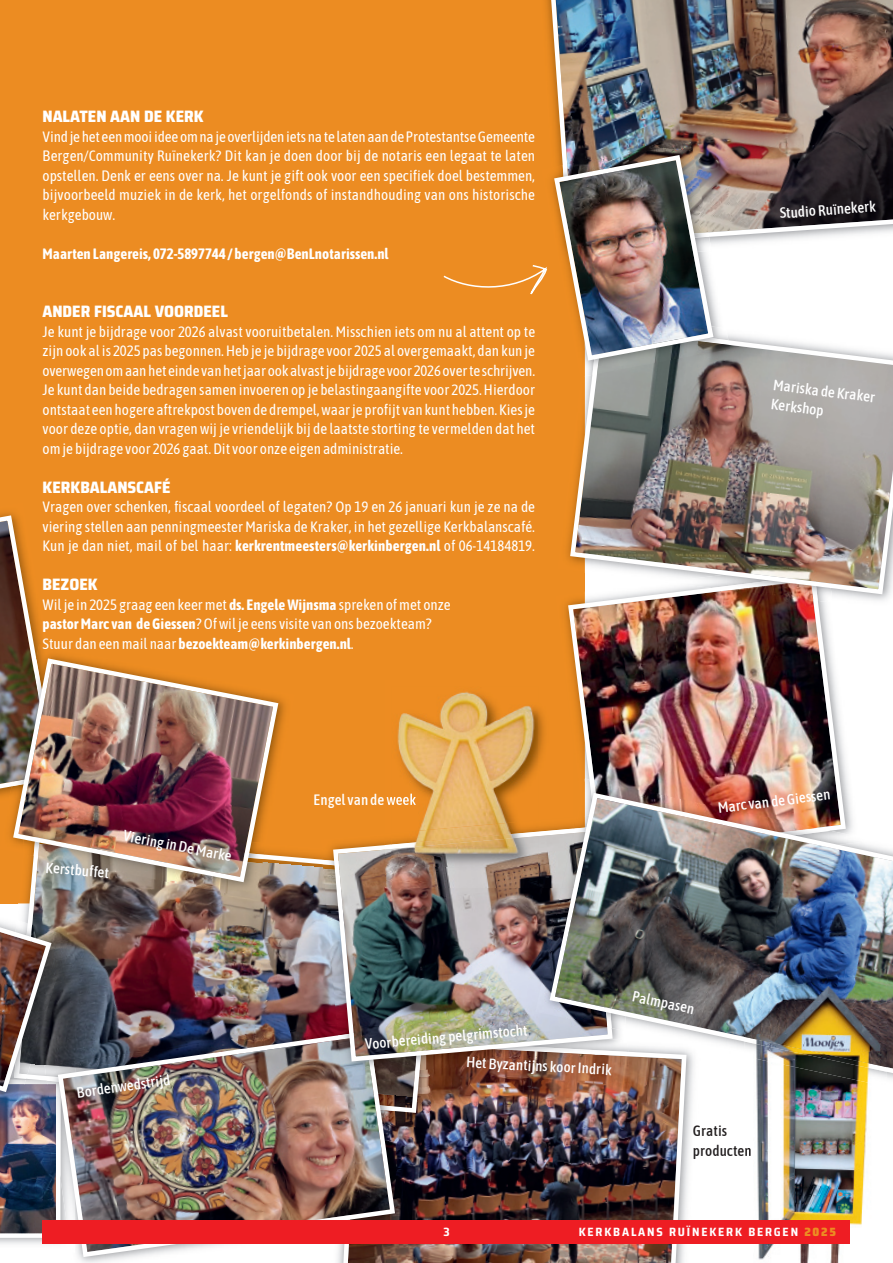
<style>
.page{position:relative;width:893px;height:1263px;background:#fff}
.page>*{position:absolute;margin:0;border:0;box-sizing:border-box;transform-origin:0 0}
.t1{font:800 semi-condensed 16.5px "Saira";color:#fff}
.t2{font:15px/19.5px "Asap Condensed";color:#fff;text-align:justify}
.t3{font:500 15px "Asap Condensed";color:#fff}
.t4{font:700 15px "Asap Condensed";color:#fff}
.t5{font:500 15px "Asap Condensed";color:#231f20}
.t6{font:700 semi-condensed 12px "Saira";letter-spacing:.15em;color:#fff}
.s1{font-weight:700}
.s2{font-weight:400}
.s3{font-weight:900;color:#ec8c22}
</style>
<div class="page">
<img style="left:0;top:1238px;width:43px;height:6px">
<img style="left:340px;top:1069px;width:349px;height:194px">
<div style="left:0;top:0;width:585px;height:903px;background:#ec8c22"></div>
<img style="left:398px;top:1115px;width:36px;height:13px">
<img style="left:60px;top:853px;width:380px;height:262px">
<img style="left:566px;top:597px;width:282px;height:193px">
<img style="left:398px;top:1122px;width:13px;height:98px">
<img style="left:70px;top:1024px;width:252px;height:4px">
<img style="left:60px;top:1028px;width:338px;height:231px">
<img style="left:437px;top:1064px;width:110px;height:5px">
<img style="left:321px;top:851px;width:10px;height:52px">
<img style="left:323px;top:869px;width:109px;height:204px">
<img style="left:337px;top:1064px;width:52px;height:10px">
<img style="left:371px;top:1064px;width:4px;height:10px">
<img style="left:338px;top:1064px;width:33px;height:13px">
<img style="left:331px;top:841px;width:216px;height:223px">
<img style="left:613px;top:1077px;width:280px;height:11px">
<img style="left:580px;top:778px;width:14px;height:12px">
<img style="left:590px;top:779px;width:8px;height:11px">
<img style="left:594px;top:780px;width:223px;height:10px">
<img style="left:535px;top:888px;width:12px;height:139px">
<img style="left:547px;top:790px;width:346px;height:287px">
<svg style="left:0;top:513px;width:42px;height:133px"></svg>
<img style="left:0;top:646px;width:295px;height:208px">
<img style="left:60px;top:885px;width:202px;height:14px">
<img style="left:9px;top:644px;width:65px;height:158px">
<img style="left:11px;top:656px;width:270px;height:229px">
<img style="left:60px;top:925px;width:10px;height:138px">
<img style="left:0;top:868px;width:60px;height:370px">
<img style="left:547px;top:0;width:346px;height:244px">
<img style="left:585px;top:597px;width:303px;height:13px">
<img style="left:664px;top:597px;width:169px;height:6px">
<img style="left:712px;top:597px;width:106px;height:4px">
<img style="left:730px;top:597px;width:83px;height:3px">
<img style="left:568px;top:334px;width:325px;height:263px">
<img style="left:567px;top:141px;width:141px;height:11px">
<img style="left:585px;top:311px;width:143px;height:65px">
<img style="left:581px;top:363px;width:4px;height:14px">
<img style="left:592px;top:324px;width:137px;height:51px">
<img style="left:597px;top:329px;width:133px;height:45px">
<img style="left:443px;top:152px;width:273px;height:211px">
<img style="left:385px;top:710px;width:189px;height:178px">
<img style="left:565px;top:680px;width:9px;height:67px">
<img style="left:538px;top:817px;width:35px;height:11px">
<img style="left:538px;top:828px;width:35px;height:8px">
<svg style="left:385px;top:833px;width:7px;height:16px"></svg>
<svg style="left:573px;top:816px;width:12px;height:20px"></svg>
<img style="left:562px;top:833px;width:12px;height:55px">
<img style="left:392px;top:691px;width:146px;height:129px">
<img style="left:392px;top:820px;width:146px;height:16px">
<img style="left:392px;top:836px;width:146px;height:31px">
<img style="left:744px;top:1086px;width:143px;height:177px">
<img style="left:744px;top:1072px;width:143px;height:14px">
<img style="left:744px;top:1067px;width:143px;height:5px">
<img style="left:744px;top:969px;width:143px;height:98px">
<div style="left:43px;top:1220px;width:807px;height:24px;background:#ee1d23"></div>
<p class="t1" style="left:43px;top:104px;width:163px">NALATEN AAN DE KERK</p>
<p class="t2" style="left:43px;top:127px;width:494px">Vind je het een mooi idee om na je overlijden iets na te laten aan de Protestantse Gemeente Bergen/Community Ruïnekerk? Dit kan je doen door bij de notaris een legaat te laten opstellen. Denk er eens over na. Je kunt je gift ook voor een specifiek doel bestemmen, bijvoorbeeld muziek in de kerk, het orgelfonds of instandhouding van ons historische kerkgebouw.</p>
<p class="t4" style="left:43px;top:245px;width:348px">Maarten Langereis, 072-5897744 / bergen@BenLnotarissen.nl</p>
<p class="t1" style="left:43px;top:299px;width:187px">ANDER FISCAAL VOORDEEL</p>
<p class="t2" style="left:43px;top:322px;width:494px">Je kunt je bijdrage voor 2026 alvast vooruitbetalen. Misschien iets om nu al attent op te zijn ook al is 2025 pas begonnen. Heb je je bijdrage voor 2025 al overgemaakt, dan kun je overwegen om aan het einde van het jaar ook alvast je bijdrage voor 2026 over te schrijven.<br>Je kunt dan beide bedragen samen invoeren op je belastingaangifte voor 2025. Hierdoor ontstaat een hogere aftrekpost boven de drempel, waar je profijt van kunt hebben. Kies je voor deze optie, dan vragen wij je vriendelijk bij de laatste storting te vermelden dat het om je bijdrage voor 2026 gaat. Dit voor onze eigen administratie.</p>
<p class="t1" style="left:43px;top:474px;width:130px">KERKBALANSCAFÉ</p>
<p class="t2" style="left:43px;top:497px;width:494px">Vragen over schenken, fiscaal voordeel of legaten? Op 19 en 26 januari kun je ze na de viering stellen aan penningmeester Mariska de Kraker, in het gezellige Kerkbalanscafé.<br>Kun je dan niet, mail of bel haar: <span class="s1">kerkrentmeesters@kerkinbergen.nl</span> of 06-14184819.</p>
<p class="t1" style="left:43px;top:572px;width:57px">BEZOEK</p>
<p class="t2" style="left:43px;top:595px;width:410px">Wil je in 2025 graag een keer met <span class="s1">ds. Engele Wijnsma</span> spreken of met onze</p>
<p class="t2" style="left:43px;top:614px;width:391px"><span class="s1">pastor Marc van de Giessen</span>? Of wil je eens visite van ons bezoekteam?</p>
<p class="t4" style="left:43px;top:635px;width:313px"><span class="s2">Stuur dan een mail naar</span> bezoekteam@kerkinbergen.nl<span class="s2">.</span></p>
<p class="t3" style="left:779px;top:204px;width:98px;rotate:-4deg">Studio Ruïnekerk</p>
<p class="t3" style="left:775px;top:376px;width:104px;rotate:7deg">Mariska de Kraker</p>
<p class="t3" style="left:772px;top:395px;width:55px;rotate:7deg">Kerkshop</p>
<p class="t3" style="left:47px;top:859px;width:65px;rotate:5deg">Kerstbuffet</p>
<p class="t3" style="left:125px;top:827px;width:112px;rotate:11deg">Viering in De Marke</p>
<p class="t3" style="left:76px;top:1084px;width:96px;rotate:-8deg">Bordenwedstrijd</p>
<p class="t3" style="left:314px;top:791px;width:104px">Engel van de week</p>
<p class="t3" style="left:717px;top:799px;width:114px;rotate:-7deg">Marc van de Giessen</p>
<p class="t3" style="left:364px;top:1035px;width:165px;rotate:-5deg">Voorbereiding pelgrimstocht</p>
<p class="t3" style="left:467px;top:1053px;width:147px;rotate:3deg">Het Byzantijns koor Indrik</p>
<p class="t3" style="left:634px;top:987px;width:65px;rotate:12deg">Palmpasen</p>
<p class="t5" style="left:693px;top:1122px;width:36px">Gratis</p>
<p class="t5" style="left:693px;top:1142px;width:60px">producten</p>
<p class="t6" style="left:443px;top:1223px;width:8px">3</p>
<p class="t6" style="left:579px;top:1223px;width:259px">KERKBALANS RUÏNEKERK BERGEN <span class="s3">2025</span></p>
</div>
